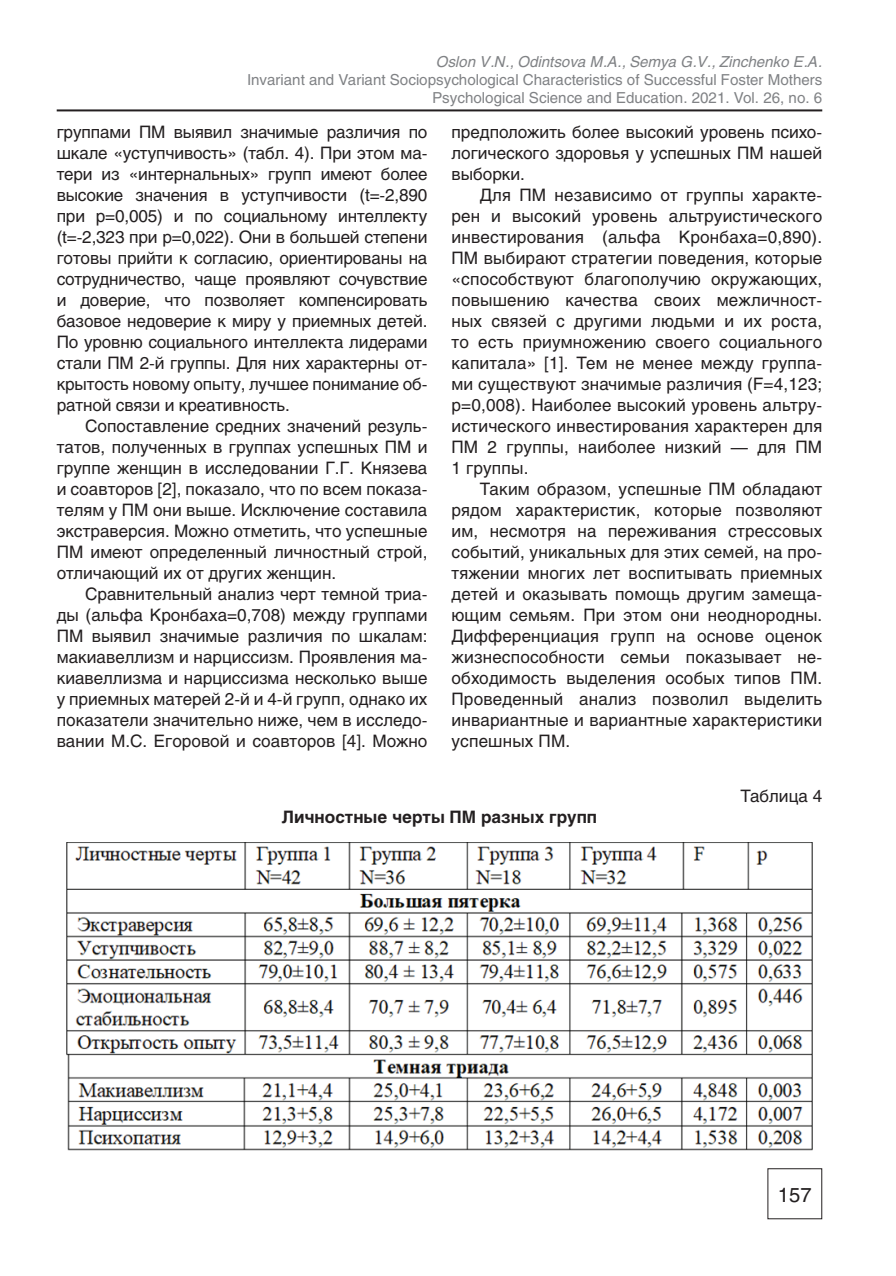
<style>
.page{position:relative;width:896px;height:1276px;background:#fff}
.page>*{position:absolute;margin:0;border:0;box-sizing:border-box;transform-origin:0 0}
.t1{font:20px "Helios";color:#231f20}
.Мой_основной{font:17px/21px "Helios";letter-spacing:.01em;color:#231f20;text-align:justify}
.Мой_основной-2{font:17px/21px "Helios";letter-spacing:-.01em;color:#231f20}
.Мой_основной-3{font:700 17px "Helios";color:#231f20}
.Аннотация{font:15px "Helios";color:#808285}
.Аннотация-2{font:italic 15px "Helios";color:#808285}
</style>
<div class="page">
<hr style="left:57px;top:109px;width:765px;height:2px;background:#231f20">
<img style="left:66px;top:842px;width:747px;height:309px">
<p class="Аннотация-2" style="left:436px;top:52px;width:387px">Oslon V.N., Odintsova М.А., Semya G.V., Zinchenko Е.А.</p>
<p class="Аннотация" style="left:247px;top:70px;width:576px">Invariant and Variant Sociopsychological Characteristics of Successful Foster Mothers</p>
<p class="Аннотация" style="left:432px;top:88px;width:391px">Psychological Science and Education. 2021. Vol. 26, no. 6</p>
<p class="Мой_основной-2" style="left:57px;top:121px;width:372px">группами ПМ выявил значимые различия по шкале «уступчивость» (табл. 4). При этом ма&shy;тери из «интернальных» групп имеют более высокие значения в уступчивости (t=-2,890 при р=0,005) и по социальному интеллекту (t=-2,323 при р=0,022). Они в большей степени готовы прийти к согласию, ориентированы на сотрудничество, чаще проявляют сочувствие и доверие, что позволяет компенсировать базовое недоверие к миру у приемных детей.<br>По уровню социального интеллекта лидерами стали ПМ 2-й группы. Для них характерны от&shy;крытость новому опыту, лучшее понимание об&shy;ратной связи и креативность.</p>
<p class="Мой_основной" style="left:57px;top:415px;width:372px;text-indent:28px">Сопоставление средних значений резуль&shy;татов, полученных в группах успешных ПМ и группе женщин в исследовании Г. Г. Князева и соавторов [2], показало, что по всем показа&shy;телям у ПМ они выше. Исключение составила экстраверсия. Можно отметить, что успешные ПМ имеют определенный личностный строй, отличающий их от других женщин.</p>
<p class="Мой_основной" style="left:57px;top:583px;width:372px;text-indent:28px">Сравнительный анализ черт темной триа&shy;ды (альфа Кронбаха=0,708) между группами ПМ выявил значимые различия по шкалам: макиавеллизм и нарциссизм. Проявления ма&shy;киавеллизма и нарциссизма несколько выше у приемных матерей 2-й и 4-й групп, однако их показатели значительно ниже, чем в исследо&shy;вании М. С. Егоровой и соавторов [4]. Можно</p>
<p class="Мой_основной" style="left:451px;top:121px;width:372px">предположить более высокий уровень психо&shy;логического здоровья у успешных ПМ нашей выборки.</p>
<p class="Мой_основной" style="left:451px;top:184px;width:372px;text-align:left;text-indent:28px">Для ПМ независимо от группы характе&shy;рен и высокий уровень альтруистического инвестирования (альфа Кронбаха=0,890).<br>ПМ выбирают стратегии поведения, которые «способствуют благополучию окружающих, повышению качества своих межличност&shy;ных связей с другими людьми и их роста, то есть приумножению своего социального капитала» [1]. Тем не менее между группа&shy;ми существуют значимые различия (F=4,123; р=0,008). Наиболее высокий уровень альтру&shy;истического инвестирования характерен для ПМ 2 группы, наиболее низкий — для ПМ 1 группы.</p>
<p class="Мой_основной" style="left:451px;top:478px;width:372px;text-align:left;text-indent:28px">Таким образом, успешные ПМ обладают рядом характеристик, которые позволяют им, несмотря на переживания стрессовых событий, уникальных для этих семей, на про&shy;тяжении многих лет воспитывать приемных детей и оказывать помощь другим замеща&shy;ющим семьям. При этом они неоднородны.<br>Дифференциация групп на основе оценок жизнеспособности семьи показывает не&shy;обходимость выделения особых типов ПМ.<br>Проведенный анализ позволил выделить инвариантные и вариантные характеристики успешных ПМ.</p>
<p class="Мой_основной" style="left:740px;top:785px;width:83px">Таблица 4</p>
<p class="Мой_основной-3" style="left:282px;top:806px;width:317px">Личностные черты ПМ разных групп</p>
<p class="t1" style="left:778px;top:1182px;width:35px">157</p>
</div>
